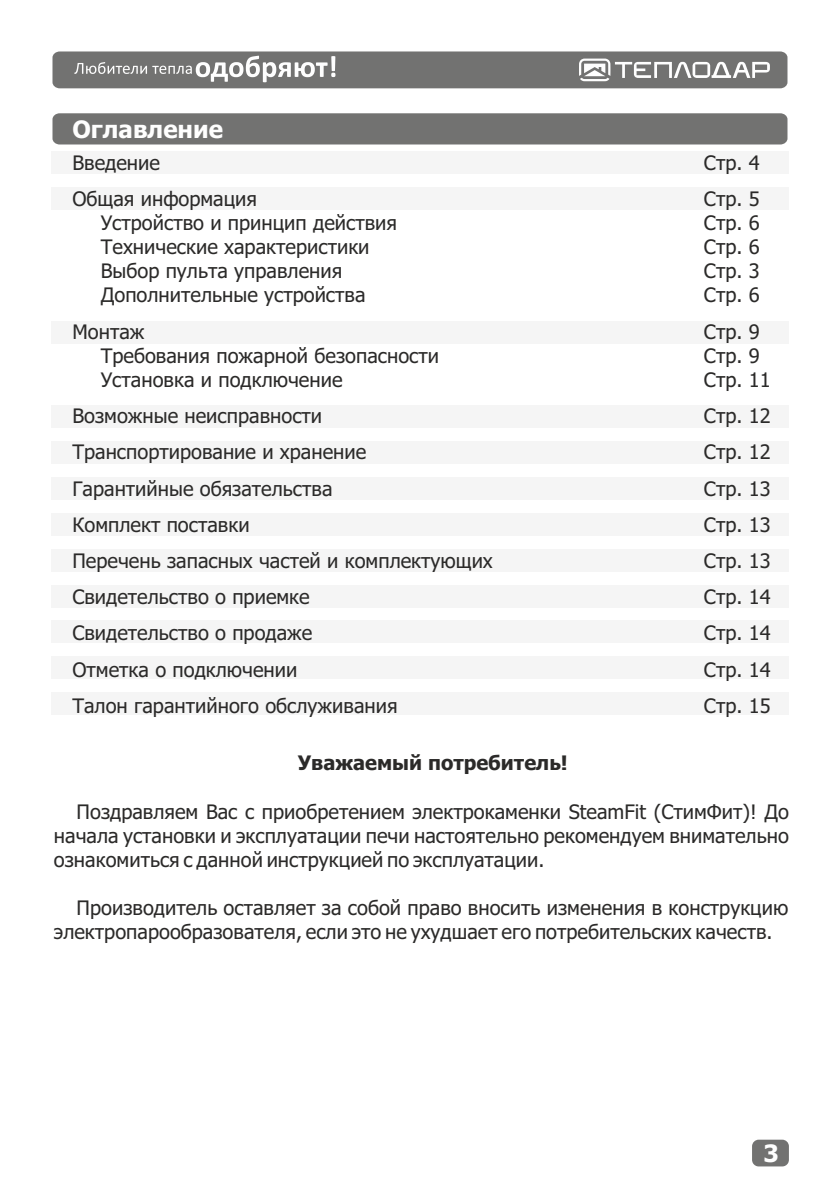
<style>
.page{position:relative;width:840px;height:1191px;background:#fff}
.page>*{position:absolute;margin:0;border:0;box-sizing:border-box;transform-origin:0 0}
.t1{font:700 24px "Tahoma";color:#fefefe}
.t2{font:20px/36.2px "Tahoma";color:#2b2a29}
.t3{font:700 20px "Tahoma";color:#2b2a29}
</style>
<div class="page">
<div style="left:51px;top:620px;width:737px;height:23px;background:#f5f5f5"></div>
<div style="left:51px;top:692px;width:737px;height:23px;background:#f5f5f5"></div>
<div style="left:51px;top:584px;width:737px;height:23px;background:#f5f5f5"></div>
<div style="left:51px;top:151px;width:737px;height:23px;background:#f5f5f5"></div>
<div style="left:51px;top:656px;width:737px;height:23px;background:#f5f5f5"></div>
<div style="left:51px;top:549px;width:737px;height:23px;background:#f5f5f5"></div>
<div style="left:51px;top:187px;width:737px;height:23px;background:#f5f5f5"></div>
<div style="left:51px;top:513px;width:737px;height:23px;background:#f5f5f5"></div>
<div style="left:51px;top:477px;width:737px;height:23px;background:#f5f5f5"></div>
<div style="left:51px;top:441px;width:737px;height:23px;background:#f5f5f5"></div>
<div style="left:51px;top:405px;width:737px;height:23px;background:#f5f5f5"></div>
<div style="left:51px;top:321px;width:737px;height:23px;background:#f5f5f5"></div>
<div style="left:52px;top:113px;width:735px;height:31px;background:#727271"></div>
<svg style="left:752px;top:1139px;width:36px;height:27px"></svg>
<svg style="left:52px;top:51px;width:735px;height:37px"></svg>
<p class="t1" style="left:72px;top:119px;width:152px">Оглавление</p>
<p class="t2" style="left:703px;top:146px;width:57px">Стр. 4<br>Стр. 5</p>
<p class="t2" style="left:703px;top:212px;width:57px;line-height:24.2px;text-align:justify">Стр. 6<br>Стр. 6<br>Стр. 3<br>Стр. 6</p>
<p class="t2" style="left:703px;top:321px;width:68px;line-height:24.2px">Стр. 9<br>Стр. 9<br>Стр. 11</p>
<p class="t2" style="left:703px;top:399px;width:68px;text-align:justify">Стр. 12<br>Стр. 12<br>Стр. 13<br>Стр. 13<br>Стр. 13<br>Стр. 14<br>Стр. 14<br>Стр. 14<br>Стр. 15</p>
<p class="t2" style="left:72px;top:146px;width:186px">Введение<br>Общая информация</p>
<p class="t2" style="left:101px;top:212px;width:297px;line-height:24.2px">Устройство и принцип действия<br>Технические характеристики<br>Выбор пульта управления<br>Дополнительные устройства</p>
<p class="t2" style="left:101px;top:321px;width:339px;line-height:24.2px;text-indent:-28px">Монтаж<br>Требования пожарной безопасности<br>Установка и подключение</p>
<p class="t2" style="left:72px;top:399px;width:421px">Возможные неисправности<br>Транспортирование и хранение<br>Гарантийные обязательства<br>Комплект поставки<br>Перечень запасных частей и комплектующих<br>Свидетельство о приемке<br>Свидетельство о продаже<br>Отметка о подключении<br>Талон гарантийного обслуживания</p>
<p class="t3" style="left:298px;top:755px;width:271px">Уважаемый потребитель!</p>
<p class="t2" style="left:54px;top:801px;width:736px;line-height:24.2px;text-align:justify;text-indent:23px">Поздравляем Вас с приобретением электрокаменки SteamFit (СтимФит)! До начала установки и эксплуатации печи настоятельно рекомендуем внимательно ознакомиться с данной инструкцией по эксплуатации.</p>
<p class="t2" style="left:54px;top:897px;width:735px;line-height:24.2px;text-indent:23px">Производитель оставляет за собой право вносить изменения в конструкцию электропарообразователя, если это не ухудшает его потребительских качеств.</p>
<p class="t1" style="left:763px;top:1143px;width:17px">3</p>
</div>
